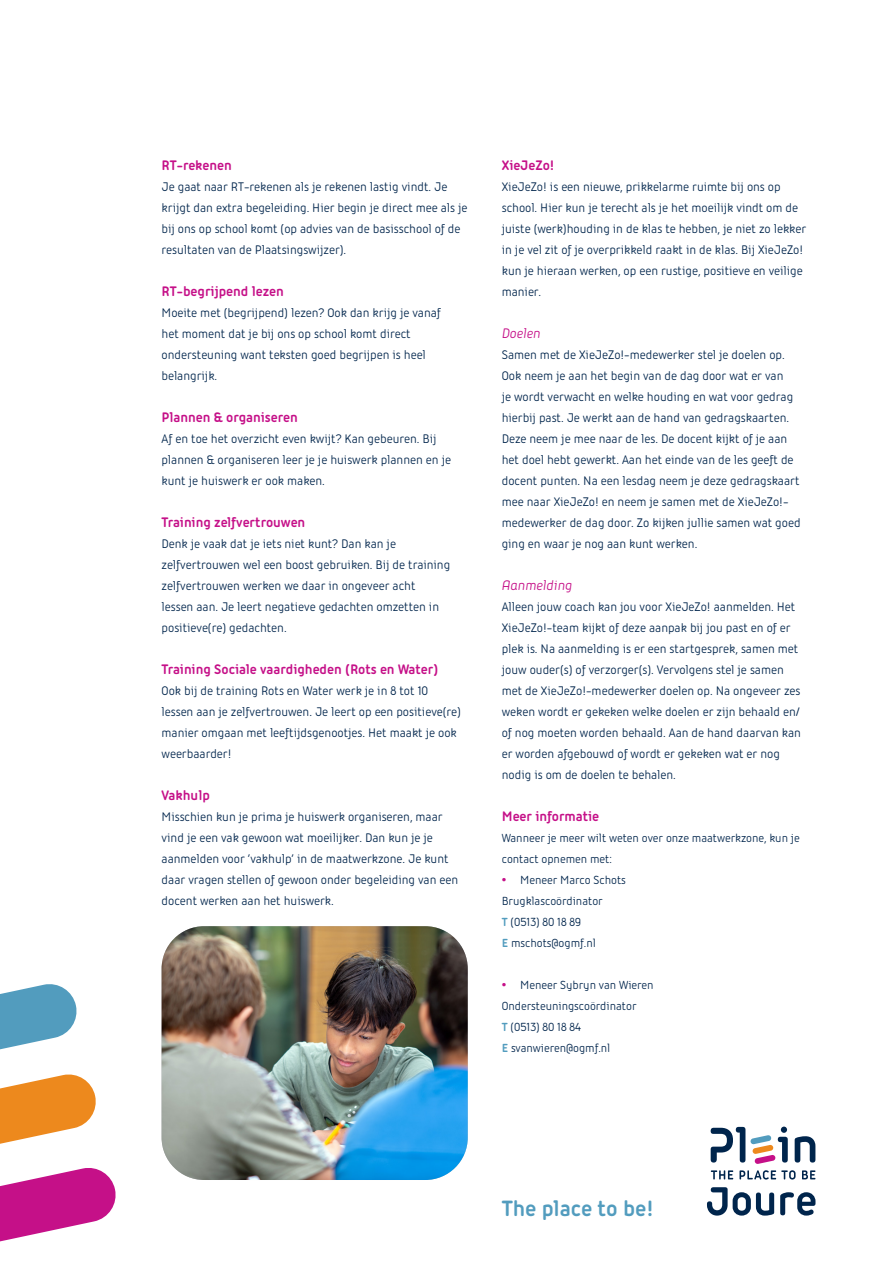
<style>
.page{position:relative;width:893px;height:1263px;background:#fff}
.page>*{position:absolute;margin:0;border:0;box-sizing:border-box;transform-origin:0 0}
.pay_off{font:700 24px "Iconic";color:#529cbe}
.Tussenkop{font:700 15px "Iconic";color:#c51088}
.Tussenkop-2{font:italic 15px "Iconic";color:#c51088}
.Bodytekst{font:13.5px/21px "Iconic";color:#00254c}
.Bodytekst-2{font:12.75px/21px "Iconic";color:#00254c}
.s1{font-weight:700;font-size:18px;color:#c51088}
.s2{font-weight:700;color:#529cbe}
</style>
<div class="page">
<svg style="left:795px;top:1136px;width:20px;height:26px"></svg>
<svg style="left:707px;top:1187px;width:67px;height:28px"></svg>
<svg style="left:780px;top:1192px;width:35px;height:23px"></svg>
<svg style="left:711px;top:1127px;width:77px;height:37px"></svg>
<svg style="left:711px;top:1170px;width:22px;height:9px"></svg>
<svg style="left:739px;top:1170px;width:56px;height:9px"></svg>
<svg style="left:802px;top:1170px;width:13px;height:9px"></svg>
<svg style="left:0;top:984px;width:116px;height:258px"></svg>
<img style="left:162px;top:926px;width:306px;height:254px">
<p class="Tussenkop" style="left:162px;top:155px;width:72px">RT-rekenen</p>
<p class="Bodytekst" style="left:162px;top:175px;width:307px">Je gaat naar RT-rekenen als je rekenen lastig vindt. Je krijgt dan extra begeleiding. Hier begin je direct mee als je bij ons op school komt (op advies van de basisschool of de resultaten van de Plaatsingswijzer).</p>
<p class="Tussenkop" style="left:162px;top:281px;width:124px">RT-begrijpend lezen</p>
<p class="Bodytekst" style="left:162px;top:301px;width:281px">Moeite met (begrijpend) lezen? Ook dan krijg je vanaf het moment dat je bij ons op school komt direct ondersteuning want teksten goed begrijpen is heel belangrijk.</p>
<p class="Tussenkop" style="left:162px;top:407px;width:138px">Plannen &amp; organiseren</p>
<p class="Bodytekst" style="left:162px;top:427px;width:291px">Af en toe het overzicht even kwijt? Kan gebeuren. Bij plannen &amp; organiseren leer je je huiswerk plannen en je kunt je huiswerk er ook maken.</p>
<p class="Tussenkop" style="left:162px;top:512px;width:145px">Training zelfvertrouwen</p>
<p class="Bodytekst" style="left:162px;top:532px;width:290px">Denk je vaak dat je iets niet kunt? Dan kan je zelfvertrouwen wel een boost gebruiken. Bij de training zelfvertrouwen werken we daar in ongeveer acht lessen aan. Je leert negatieve gedachten omzetten in positieve(re) gedachten.</p>
<p class="Tussenkop" style="left:162px;top:659px;width:278px">Training Sociale vaardigheden (Rots en Water)</p>
<p class="Bodytekst" style="left:162px;top:679px;width:301px">Ook bij de training Rots en Water werk je in 8 tot 10 lessen aan je zelfvertrouwen. Je leert op een positieve(re) manier omgaan met leeftijdsgenootjes. Het maakt je ook weerbaarder!</p>
<p class="Tussenkop" style="left:162px;top:785px;width:50px">Vakhulp</p>
<p class="Bodytekst" style="left:162px;top:805px;width:298px">Misschien kun je prima je huiswerk organiseren, maar vind je een vak gewoon wat moeilijker. Dan kun je je aanmelden voor ‘vakhulp’ in de maatwerkzone. Je kunt daar vragen stellen of gewoon onder begeleiding van een docent werken aan het huiswerk.</p>
<p class="Tussenkop" style="left:502px;top:155px;width:54px">XieJeZo!</p>
<p class="Bodytekst" style="left:502px;top:175px;width:306px">XieJeZo! is een nieuwe, prikkelarme ruimte bij ons op school. Hier kun je terecht als je het moeilijk vindt om de juiste (werk)houding in de klas te hebben, je niet zo lekker in je vel zit of je overprikkeld raakt in de klas. Bij XieJeZo! kun je hieraan werken, op een rustige, positieve en veilige manier.</p>
<p class="Tussenkop-2" style="left:502px;top:323px;width:41px">Doelen</p>
<p class="Bodytekst" style="left:502px;top:343px;width:300px">Samen met de XieJeZo!-medewerker stel je doelen op.<br>Ook neem je aan het begin van de dag door wat er van<br>je wordt verwacht en welke houding en wat voor gedrag hierbij past. Je werkt aan de hand van gedragskaarten.<br>Deze neem je mee naar de les. De docent kijkt of je aan het doel hebt gewerkt. Aan het einde van de les geeft de docent punten. Na een lesdag neem je deze gedragskaart mee naar XieJeZo! en neem je samen met de XieJeZo!- medewerker de dag door. Zo kijken jullie samen wat goed ging en waar je nog aan kunt werken.</p>
<p class="Tussenkop-2" style="left:502px;top:575px;width:72px">Aanmelding</p>
<p class="Bodytekst" style="left:502px;top:595px;width:301px">Alleen jouw coach kan jou voor XieJeZo! aanmelden. Het XieJeZo!-team kijkt of deze aanpak bij jou past en of er plek is. Na aanmelding is er een startgesprek, samen met jouw ouder(s) of verzorger(s). Vervolgens stel je samen met de XieJeZo!-medewerker doelen op. Na ongeveer zes weken wordt er gekeken welke doelen er zijn behaald en/ of nog moeten worden behaald. Aan de hand daarvan kan er worden afgebouwd of wordt er gekeken wat er nog nodig is om de doelen te behalen.</p>
<p class="Tussenkop" style="left:502px;top:806px;width:99px">Meer informatie</p>
<p class="Bodytekst-2" style="left:502px;top:827px;width:300px">Wanneer je meer wilt weten over onze maatwerkzone, kun je contact opnemen met:</p>
<p class="Bodytekst-2" style="left:502px;top:869px;width:126px"><span class="s1">•</span> Meneer Marco Schots</p>
<p class="Bodytekst-2" style="left:502px;top:890px;width:102px">Brugklascoördinator</p>
<p class="Bodytekst-2" style="left:502px;top:911px;width:81px"><span class="s2">T</span> (0513) 80 18 89</p>
<p class="Bodytekst-2" style="left:502px;top:932px;width:95px"><span class="s2">E</span> mschots@ogmf.nl</p>
<p class="Bodytekst-2" style="left:502px;top:974px;width:153px"><span class="s1">•</span> Meneer Sybryn van Wieren</p>
<p class="Bodytekst-2" style="left:502px;top:995px;width:136px">Ondersteuningscoördinator</p>
<p class="Bodytekst-2" style="left:502px;top:1016px;width:81px"><span class="s2">T</span> (0513) 80 18 84</p>
<p class="Bodytekst-2" style="left:502px;top:1037px;width:110px"><span class="s2">E</span> svanwieren@ogmf.nl</p>
<p class="pay_off" style="left:502px;top:1191px;width:153px">The place to be!</p>
</div>
